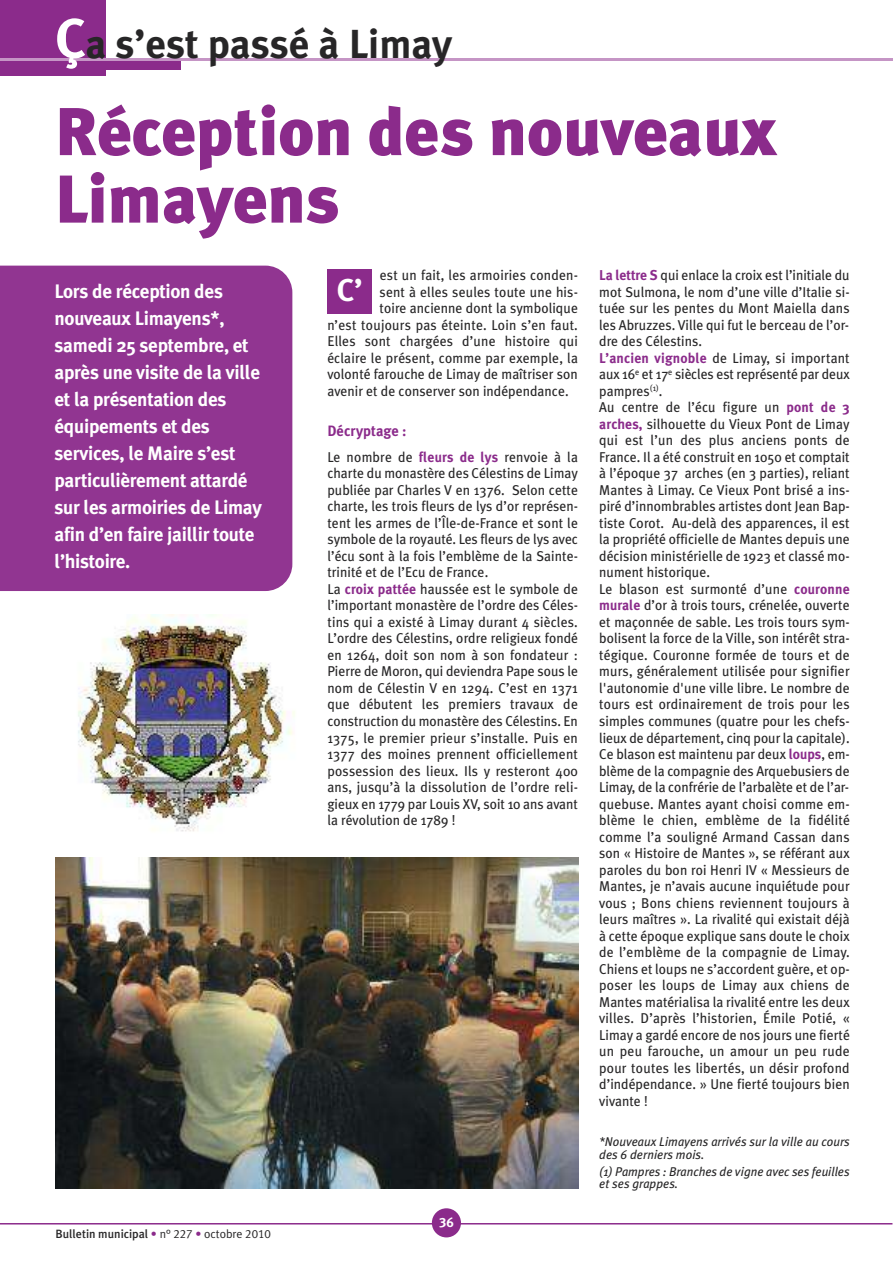
<style>
.page{position:relative;width:893px;height:1263px;background:#fff}
.page>*{position:absolute;margin:0;border:0;box-sizing:border-box;transform-origin:0 0}
.t1{font:900 67.5px/67.5px "Meta Plus";color:#8b2b8b}
.t2{font:700 40.5px "Meta Plus";color:#272627}
.t3{font:700 31.5px "Meta Plus";color:#fff}
.t4{font:700 19.5px/27px "Meta Plus";letter-spacing:-.015em;color:#fff}
.t5{font:700 15px "Meta Plus";letter-spacing:.005em;color:#8b2b8b;scale:.96 1}
.t6{font:14.25px/16.5px "Meta Plus";letter-spacing:.005em;color:#272627;scale:.96 1}
.t7{font:13.5px "Meta Plus Bold Caps";color:#fff}
.t8{font:italic 12.75px/12.8px "Meta Plus";letter-spacing:.005em;color:#272627;scale:.96 1}
.t9{font:500 12px "Meta Plus";color:#272627}
.s1{font-size:55.5px;color:#fff}
.s2{font-family:"Meta Plus Normal";font-weight:400;color:#8b2b8b}
.s3{font-family:"Meta Plus Normal";font-weight:400}
.s4{font-family:"Meta Plus Normal Caps";font-weight:400}
.s5{font-weight:700;color:#8b2b8b}
</style>
<div class="page">
<div style="left:0;top:0;width:105px;height:76px;background:#8b2b8b"></div>
<div style="left:0;top:61px;width:181px;height:9px;background:#8b2b8b"></div>
<hr style="left:0;top:59px;width:893px;height:2px;background:#c595c5">
<hr style="left:0;top:1223px;width:892px;height:1px;background:#8b2b8b">
<div style="left:432px;top:1208px;width:29px;height:29px;background:#8b2b8b;border-radius:50%"></div>
<div style="left:0;top:266px;width:292px;height:325px;background:#913591"></div>
<div style="left:327px;top:269px;width:45px;height:45px;background:#8b2b8b"></div>
<img style="left:55px;top:857px;width:523px;height:331px">
<img style="left:78px;top:614px;width:217px;height:218px">
<h2 class="t2" style="left:55px;top:20px;width:399px"><span class="s1">Ç</span>a s’est passé à Limay</h2>
<h1 class="t1" style="left:55px;top:98px;width:723px">Réception des nouveaux<br>Limayens</h1>
<p class="t4" style="left:55px;top:278px;width:209px">Lors de réception des nouveaux Limayens*, samedi 25 septembre, et après une visite de la ville et la présentation des équipements et des services, le Maire s’est particulièrement attardé sur les armoiries de Limay afin d’en faire jaillir toute l’histoire.</p>
<p class="t9" style="left:56px;top:1226px;width:217px">Bulletin municipal <span class="s2">•</span> <span class="s3">n°</span> <span class="s4">227</span> <span class="s2">•</span> <span class="s3">octobre</span> <span class="s4">2010</span></p>
<p class="t6" style="left:380px;top:267px;width:208px">est un fait, les armoiries conden-</p>
<p class="t6" style="left:380px;top:284px;width:208px">sent à elles seules toute une his-</p>
<p class="t6" style="left:380px;top:300px;width:208px">toire ancienne dont la symbolique</p>
<p class="t6" style="left:327px;top:317px;width:262px">n’est toujours pas éteinte. Loin s’en faut.</p>
<p class="t6" style="left:327px;top:333px;width:262px">Elles sont chargées d’une histoire qui</p>
<p class="t6" style="left:327px;top:350px;width:262px">éclaire le présent, comme par exemple, la</p>
<p class="t6" style="left:327px;top:366px;width:262px">volonté farouche de Limay de maîtriser son</p>
<p class="t6" style="left:327px;top:383px;width:253px">avenir et de conserver son indépendance.</p>
<p class="t5" style="left:327px;top:422px;width:84px">Décryptage :</p>
<p class="t6" style="left:327px;top:449px;width:263px">Le nombre de <span class="s5">fleurs de lys</span> renvoie à la charte du monastère des Célestins de Limay publiée par Charles V en 1376. Selon cette charte, les trois fleurs de lys d’or représen&shy;tent les armes de l’Île-de-France et sont le symbole de la royauté. Les fleurs de lys avec l’écu sont à la fois l’emblème de la Sainte&shy;trinité et de l’Ecu de France.<br>La <span class="s5">croix pattée</span> haussée est le symbole de l’important monastère de l’ordre des Céles&shy;tins qui a existé à Limay durant 4 siècles.<br>L’ordre des Célestins, ordre religieux fondé en 1264, doit son nom à son fondateur :<br>Pierre de Moron, qui deviendra Pape sous le nom de Célestin V en 1294. C’est en 1371 que débutent les premiers travaux de construction du monastère des Célestins. En 1375, le premier prieur s’installe. Puis en 1377 des moines prennent officiellement possession des lieux. Ils y resteront 400 ans, jusqu’à la dissolution de l’ordre reli&shy;gieux en 1779 par Louis XV, soit 10 ans avant la révolution de 1789 !</p>
<h3 class="t3" style="left:337px;top:271px;width:27px">C’</h3>
<p class="t7" style="left:439px;top:1214px;width:16px">36</p>
<p class="t6" style="left:599px;top:267px;width:263px"><span class="s5">La lettre S</span> qui enlace la croix est l’initiale du mot Sulmona, le nom d’une ville d’Italie si&shy;tuée sur les pentes du Mont Maiella dans les Abruzzes. Ville qui fut le berceau de l’or&shy;dre des Célestins.<br><span class="s5">L’ancien vignoble</span> de Limay, si important aux 16<sup>e</sup> et 17<sup>e</sup> siècles est représenté par deux pampres<sup>(1)</sup>.<br>Au centre de l’écu figure un <span class="s5">pont de 3 arches,</span> silhouette du Vieux Pont de Limay qui est l’un des plus anciens ponts de France. Il a été construit en 1050 et comptait à l’époque 37 arches (en 3 parties), reliant Mantes à Limay. Ce Vieux Pont brisé a ins&shy;piré d’innombrables artistes dont Jean Bap&shy;tiste Corot. Au-delà des apparences, il est la propriété officielle de Mantes depuis une décision ministérielle de 1923 et classé mo&shy;nument historique.<br>Le blason est surmonté d’une <span class="s5">couronne murale</span> d’or à trois tours, crénelée, ouverte et maçonnée de sable. Les trois tours sym&shy;bolisent la force de la Ville, son intérêt stra&shy;tégique. Couronne formée de tours et de murs, généralement utilisée pour signifier l'autonomie d'une ville libre. Le nombre de tours est ordinairement de trois pour les simples communes (quatre pour les chefs&shy;lieux de département, cinq pour la capitale).<br>Ce blason est maintenu par deux <span class="s5">loups</span>, em&shy;blème de la compagnie des Arquebusiers de Limay, de la confrérie de l’arbalète et de l’ar&shy;quebuse. Mantes ayant choisi comme em&shy;blème le chien, emblème de la fidélité comme l’a souligné Armand Cassan dans son « Histoire de Mantes », se référant aux paroles du bon roi Henri IV « Messieurs de Mantes, je n’avais aucune inquiétude pour vous ; Bons chiens reviennent toujours à leurs maîtres ». La rivalité qui existait déjà à cette époque explique sans doute le choix de l’emblème de la compagnie de Limay.<br>Chiens et loups ne s’accordent guère, et op&shy;poser les loups de Limay aux chiens de Mantes matérialisa la rivalité entre les deux villes. D’après l’historien, Émile Potié, « Limay a gardé encore de nos jours une fierté un peu farouche, un amour un peu rude pour toutes les libertés, un désir profond d’indépendance. » Une fierté toujours bien vivante !</p>
<p class="t8" style="left:599px;top:1135px;width:262px">*Nouveaux Limayens arrivés sur la ville au cours des 6 derniers mois.</p>
<p class="t8" style="left:599px;top:1165px;width:262px">(1) Pampres : Branches de vigne avec ses feuilles et ses grappes.</p>
</div>
